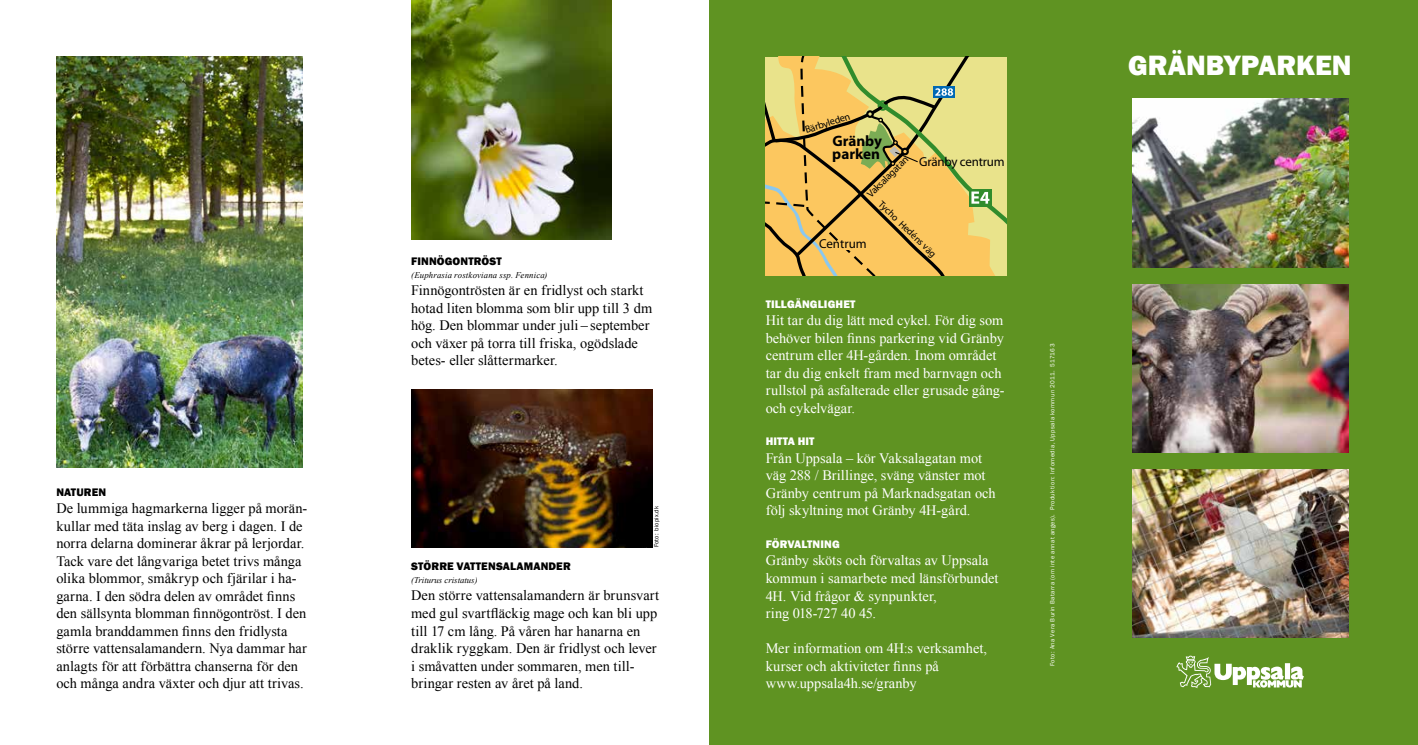
<style>
.page{position:relative;width:1418px;height:745px;background:#fff}
.page>*{position:absolute;margin:0;border:0;box-sizing:border-box;transform-origin:0 0}
.t1{font:800 28.75px "Franklin Gothic";color:#fff}
.t2{font:700 15.12px/13px "Myriad";color:#000}
.t3{font:14.38px/17.5px "Times New Roman";letter-spacing:.005em;color:#000}
.t4{font:14.38px/17.5px "Times New Roman";color:#fff}
.t5{font:13px "Myriad";letter-spacing:-.02em;color:#000}
.t6{font:13px "Myriad";color:#000}
.t7{font:800 11.25px "Franklin Gothic";letter-spacing:.01em;color:#000}
.t8{font:800 11.25px "Franklin Gothic";letter-spacing:.005em;color:#fff}
.t9{font:10.12px "Myriad";color:#000}
.t10{font:9.75px "Myriad";color:#000}
.t11{font:italic 8.75px "Times New Roman";letter-spacing:.015em;color:#000}
.t12{font:6.25px "Franklin Gothic";letter-spacing:.055em;color:#fff}
.t13{font:6.25px "Franklin Gothic";letter-spacing:.02em;color:#000}
</style>
<div class="page">
<div style="left:709px;top:0;width:366px;height:744px;background:#5f9322"></div>
<img style="left:57px;top:57px;width:245px;height:410px">
<img style="left:411px;top:389px;width:241px;height:158px">
<img style="left:411px;top:0;width:200px;height:239px">
<img style="left:1131px;top:468px;width:218px;height:170px">
<img style="left:1131px;top:283px;width:218px;height:170px">
<img style="left:1131px;top:97px;width:218px;height:171px">
<div style="left:1063px;top:65px;width:68px;height:598px;background:#5f9322"></div>
<div style="left:1349px;top:65px;width:68px;height:599px;background:#5f9322"></div>
<div style="left:1063px;top:638px;width:354px;height:106px;background:#5f9322"></div>
<div style="left:1063px;top:0;width:354px;height:97px;background:#5f9322"></div>
<svg style="left:1176px;top:655px;width:127px;height:32px"></svg>
<div style="left:1128px;top:268px;width:224px;height:15px;background:#5f9322"></div>
<div style="left:1128px;top:453px;width:224px;height:15px;background:#5f9322"></div>
<svg style="left:765px;top:57px;width:241px;height:218px;background:#dfc369"></svg>
<p class="t7" style="left:56px;top:484px;width:50px">NATUREN</p>
<p class="t3" style="left:56px;top:499px;width:252px">De lummiga hagmarkerna ligger på morän&shy;kullar med täta inslag av berg i dagen. I de norra delarna dominerar åkrar på lerjordar.<br>Tack vare det långvariga betet trivs många olika blommor, småkryp och fjärilar i ha&shy;garna. I den södra delen av området finns den sällsynta blomman finnögontröst. I den gamla branddammen finns den fridlysta större vattensalamandern. Nya dammar har anlagts för att förbättra chanserna för den och många andra växter och djur att trivas.</p>
<p class="t7" style="left:411px;top:254px;width:92px">FINN ÖGONTRÖST</p>
<p class="t11" style="left:411px;top:268px;width:138px">(Euphrasia rostkoviana ssp. Fennica)</p>
<p class="t3" style="left:411px;top:281px;width:243px">Finnögontrösten är en fridlyst och starkt hotad liten blomma som blir upp till 3 dm hög. Den blommar under juli – september och växer på torra till friska, ogödslade betes- eller slåttermarker.</p>
<p class="t13" style="left:652px;top:547px;width:43px;rotate:-90deg">Foto: biopix.dk</p>
<p class="t7" style="left:411px;top:559px;width:161px">STÖRRE VATTENSALAMANDER</p>
<p class="t11" style="left:411px;top:573px;width:68px">(Triturus cristatus)</p>
<p class="t3" style="left:411px;top:586px;width:249px">Den större vattensalamandern är brunsvart med gul svartfläckig mage och kan bli upp till 17 cm lång. På våren har hanarna en draklik ryggkam. Den är fridlyst och lever i småvatten under sommaren, men till&shy;bringar resten av året på land.</p>
<p class="t9" style="left:804px;top:125px;width:48px;rotate:-18deg">Bärbyleden</p>
<p class="t2" style="left:832px;top:135px;width:51px">Gränby parken</p>
<p class="t9" style="left:865px;top:192px;width:55px;rotate:-45deg">Vaksalagatan</p>
<p class="t5" style="left:919px;top:155px;width:87px">Gränby centrum</p>
<p class="t6" style="left:819px;top:237px;width:49px">Centrum</p>
<p class="t10" style="left:883px;top:199px;width:77px;rotate:44deg">Tycho Hedéns väg</p>
<p class="t8" style="left:765px;top:296px;width:91px">TILLGÄNGLIGHET</p>
<p class="t4" style="left:765px;top:311px;width:240px">Hit tar du dig lätt med cykel. För dig som behöver bilen finns parkering vid Gränby centrum eller 4H-gården. Inom området tar du dig enkelt fram med barnvagn och rullstol på asfalterade eller grusade gång&shy;och cykelvägar.</p>
<p class="t8" style="left:765px;top:434px;width:50px">HITTA HIT</p>
<p class="t4" style="left:765px;top:449px;width:231px">Från Uppsala – kör Vaksalagatan mot väg 288 / Brillinge, sväng vänster mot Gränby centrum på Marknadsgatan och följ skyltning mot Gränby 4H-gård.</p>
<p class="t8" style="left:765px;top:536px;width:75px">FÖRVALTNING</p>
<p class="t4" style="left:765px;top:551px;width:234px">Gränby sköts och förvaltas av Uppsala kommun i samarbete med länsförbundet<br>4H. Vid frågor &amp; synpunkter,<br>ring 018-727 40 45.</p>
<p class="t4" style="left:765px;top:638px;width:223px">Mer information om 4H:s verksamhet, kurser och aktiviteter finns på www.uppsala4h.se/granby</p>
<p class="t12" style="left:1048px;top:665px;width:323px;rotate:-90deg">Foto: Ana Vera Burin Batarra (om inte annat anges). Produktion: Infomedia, Uppsala kommun 2011. 517163</p>
<h1 class="t1" style="left:1128px;top:46px;width:20px">GRÄ</h1>
<h1 class="t1" style="left:1186px;top:46px;width:167px">NBYPAR KEN</h1>
</div>
